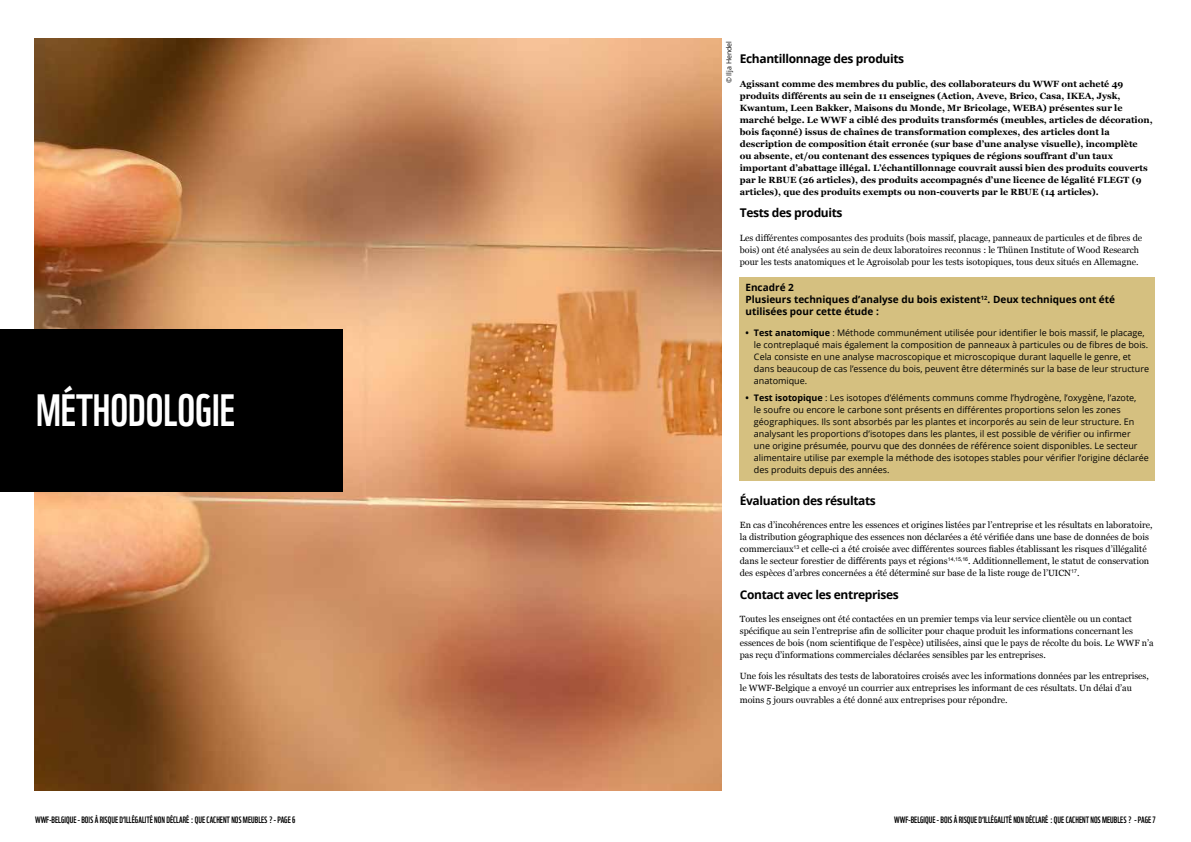
<style>
.page{position:relative;width:1191px;height:842px;background:#fff}
.page>*{position:absolute;margin:0;border:0;box-sizing:border-box;transform-origin:0 0}
.T2{font:44px "WWF";color:#fff}
.T5{font:700 12px "Open Sans";letter-spacing:-.03em;color:#000}
.Boxed_T{font:700 10px/12px "Open Sans";color:#000}
.BT{font:9px/12px "Georgia";color:#000}
.t1{font:9px/12px "Open Sans";color:#000}
.BT-2{font:700 9px/12px "Georgia";color:#000}
.t2{font:9px "WWF";color:#000}
.t3{font:7px "Open Sans";color:#000}
.s1{font-weight:700}
</style>
<div class="page">
<div style="left:740px;top:278px;width:415px;height:203px;background:#d5c080"></div>
<img style="left:34px;top:38px;width:688px;height:753px">
<div style="left:0;top:329px;width:343px;height:163px;background:#000"></div>
<p class="T2" style="left:36px;top:376px;width:200px">MÉTHODOLOGIE</p>
<p class="t3" style="left:724px;top:83px;width:44px;rotate:-90deg">© Ilja Hendel</p>
<p class="T5" style="left:740px;top:50px;width:166px">Echantillonnage des produits</p>
<p class="BT-2" style="left:740px;top:77px;width:414px">Agissant comme des membres du public, des collaborateurs du WWF ont acheté 49 produits différents au sein de 11 enseignes (Action, Aveve, Brico, Casa, IKEA, Jysk, Kwantum, Leen Bakker, Maisons du Monde, Mr Bricolage, WEBA) présentes sur le marché belge. Le WWF a ciblé des produits transformés (meubles, articles de décoration, bois façonné) issus de chaînes de transformation complexes, des articles dont la description de composition était erronée (sur base d’une analyse visuelle), incomplète<br>ou absente, et/ou contenant des essences typiques de régions souffrant d’un taux important d’abattage illégal. L’échantillonnage couvrait aussi bien des produits couverts par le RBUE (26 articles), des produits accompagnés d’une licence de légalité FLEGT (9 articles), que des produits exempts ou non-couverts par le RBUE (14 articles).</p>
<p class="T5" style="left:740px;top:205px;width:104px">Tests des produits</p>
<p class="BT" style="left:740px;top:231px;width:404px">Les différentes composantes des produits (bois massif, placage, panneaux de particules et de fibres de bois) ont été analysées au sein de deux laboratoires reconnus : le Thünen Institute of Wood Research pour les tests anatomiques et le Agroisolab pour les tests isotopiques, tous deux situés en Allemagne.</p>
<p class="Boxed_T" style="left:745px;top:281px;width:371px">Encadré 2<br>Plusieurs techniques d’analyse du bois existent<sup>12</sup>. Deux techniques ont été utilisées pour cette étude :</p>
<p class="t1" style="left:754px;top:326px;width:396px;text-indent:-9px"><span class="s1">• Test anatomique</span> : Méthode communément utilisée pour identifier le bois massif, le placage, le contreplaqué mais également la composition de panneaux à particules ou de fibres de bois.<br>Cela consiste en une analyse macroscopique et microscopique durant laquelle le genre, et dans beaucoup de cas l’essence du bois, peuvent être déterminés sur la base de leur structure anatomique.</p>
<p class="t1" style="left:754px;top:392px;width:396px;text-indent:-9px"><span class="s1">• Test isotopique</span> : Les isotopes d’éléments communs comme l’hydrogène, l’oxygène, l’azote,<br>le soufre ou encore le carbone sont présents en différentes proportions selon les zones géographiques. Ils sont absorbés par les plantes et incorporés au sein de leur structure. En analysant les proportions d’isotopes dans les plantes, il est possible de vérifier ou infirmer une origine présumée, pourvu que des données de référence soient disponibles. Le secteur alimentaire utilise par exemple la méthode des isotopes stables pour vérifier l’origine déclarée des produits depuis des années.</p>
<p class="T5" style="left:740px;top:492px;width:138px">Évaluation des résultats</p>
<p class="BT" style="left:740px;top:518px;width:414px">En cas d’incohérences entre les essences et origines listées par l’entreprise et les résultats en laboratoire, la distribution géographique des essences non déclarées a été vérifiée dans une base de données de bois commerciaux<sup>13</sup> et celle-ci a été croisée avec différentes sources fiables établissant les risques d’illégalité dans le secteur forestier de différents pays et régions<sup>14</sup><sup>,</sup><sup>15</sup><sup>,</sup><sup>16</sup>. Additionnellement, le statut de conservation des espèces d’arbres concernées a été déterminé sur base de la liste rouge de l’UICN<sup>17</sup>.</p>
<p class="T5" style="left:740px;top:586px;width:160px">Contact avec les entreprises</p>
<p class="BT" style="left:740px;top:613px;width:415px">Toutes les enseignes ont été contactées en un premier temps via leur service clientèle ou un contact spécifique au sein l’entreprise afin de solliciter pour chaque produit les informations concernant les essences de bois (nom scientifique de l’espèce) utilisées, ainsi que le pays de récolte du bois. Le WWF n’a pas reçu d’informations commerciales déclarées sensibles par les entreprises.</p>
<p class="BT" style="left:740px;top:669px;width:410px">Une fois les résultats des tests de laboratoires croisés avec les informations données par les entreprises, le WWF-Belgique a envoyé un courrier aux entreprises les informant de ces résultats. Un délai d’au moins 5 jours ouvrables a été donné aux entreprises pour répondre.</p>
<p class="t2" style="left:35px;top:813px;width:262px">WWF-BELGIQUE - BOIS À RISQUE D’ILLÉGALITÉ NON DÉCLARÉ : QUE CACHENT NOS MEUBLES ? - PAGE 6</p>
<p class="t2" style="left:894px;top:813px;width:263px">WWF-BELGIQUE - BOIS À RISQUE D’ILLÉGALITÉ NON DÉCLARÉ : QUE CACHENT NOS MEUBLES ? - PAGE 7</p>
</div>
